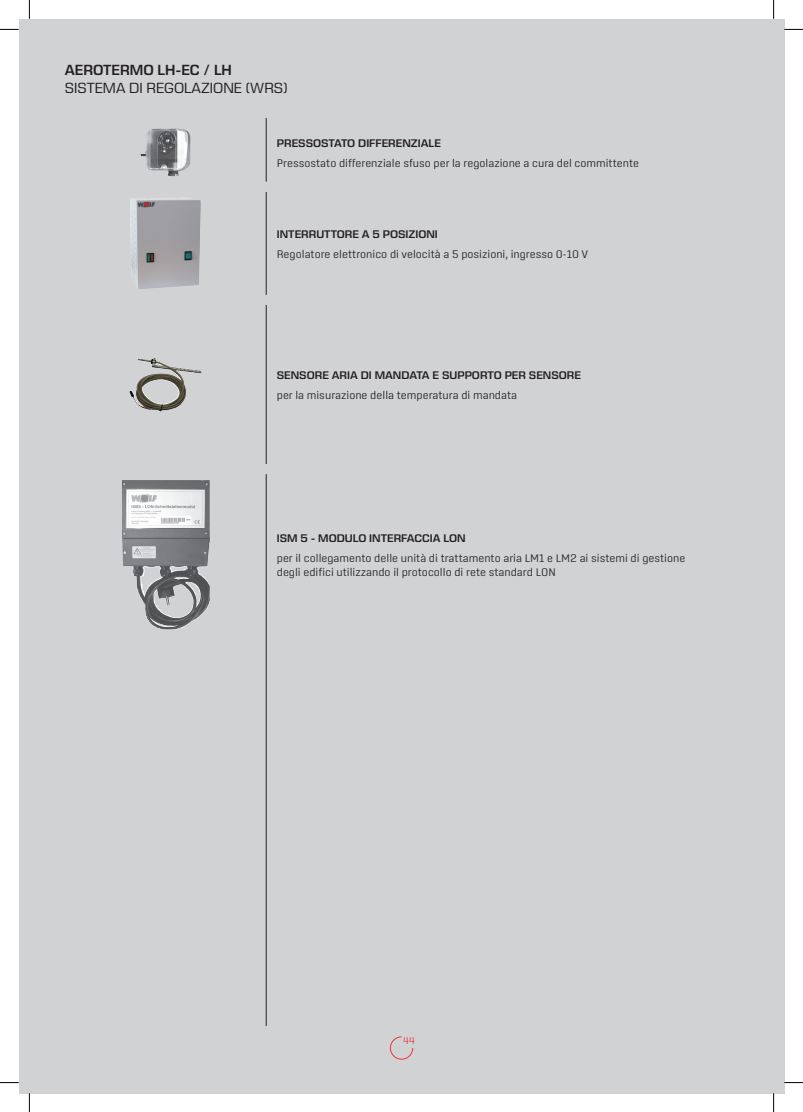
<style>
.page{position:relative;width:803px;height:1112px;background:#fff}
.page>*{position:absolute;margin:0;border:0;box-sizing:border-box;transform-origin:0 0}
.t1{font:15px "Eurostile Next LT Pro";color:#231f20}
.t2{font:600 15px "Eurostile Next LT Pro";color:#231f20}
.t3{font:300 11.25px/13.5px "Center";color:#231f20}
.t4{font:600 11.25px "Eurostile Next LT Pro";color:#231f20}
.t5{font:300 10px "Center";color:#ee343d}
</style>
<div class="page">
<div style="left:19px;top:20px;width:754px;height:1072px;background:#d1d2d4"></div>
<div style="left:773px;top:20px;width:11px;height:1072px;background:#d1d2d4"></div>
<svg style="left:390px;top:1036px;width:23px;height:23px"></svg>
<hr style="left:266px;top:118px;width:1px;height:64px;background:#231f20">
<hr style="left:266px;top:192px;width:1px;height:103px;background:#231f20">
<hr style="left:266px;top:305px;width:1px;height:159px;background:#231f20">
<hr style="left:266px;top:474px;width:1px;height:165px;background:#231f20">
<hr style="left:266px;top:639px;width:1px;height:386px;background:#231f20">
<img style="left:141px;top:129px;width:49px;height:47px">
<img style="left:130px;top:198px;width:47px;height:91px">
<img style="left:129px;top:358px;width:51px;height:48px">
<img style="left:122px;top:480px;width:88px;height:149px">
<svg style="left:0;top:29px;width:19px;height:1px"></svg>
<svg style="left:784px;top:29px;width:19px;height:1px"></svg>
<svg style="left:0;top:1082px;width:19px;height:1px"></svg>
<svg style="left:784px;top:1081px;width:19px;height:2px"></svg>
<svg style="left:29px;top:0;width:1px;height:19px"></svg>
<svg style="left:29px;top:1092px;width:1px;height:19px"></svg>
<svg style="left:773px;top:0;width:1px;height:19px"></svg>
<svg style="left:773px;top:1092px;width:1px;height:19px"></svg>
<h1 class="t2" style="left:65px;top:62px;width:169px">AEROTERMO LH-EC / LH</h1>
<h1 class="t1" style="left:65px;top:80px;width:224px">SISTEMA DI REGOLAZIONE (WRS)</h1>
<p class="t4" style="left:277px;top:136px;width:166px">PRESSOSTATO DIFFERENZIALE</p>
<p class="t3" style="left:277px;top:156px;width:364px">Pressostato differenziale sfuso per la regolazione a cura del committente</p>
<p class="t4" style="left:277px;top:227px;width:163px">INTERRUTTORE A 5 POSIZIONI</p>
<p class="t3" style="left:277px;top:247px;width:313px">Regolatore elettronico di velocità a 5 posizioni, ingresso 0-10 V</p>
<p class="t4" style="left:277px;top:368px;width:306px">SENSORE ARIA DI MANDATA E SUPPORTO PER SENSORE</p>
<p class="t3" style="left:277px;top:388px;width:242px">per la misurazione della temperatura di mandata</p>
<p class="t4" style="left:277px;top:531px;width:190px">ISM 5 - MODULO INTERFACCIA LON</p>
<p class="t3" style="left:277px;top:551px;width:410px">per il collegamento delle unità di trattamento aria LM1 e LM2 ai sistemi di gestione degli edifici utilizzando il protocollo di rete standard LON</p>
<p class="t5" style="left:403px;top:1035px;width:13px">44</p>
</div>
